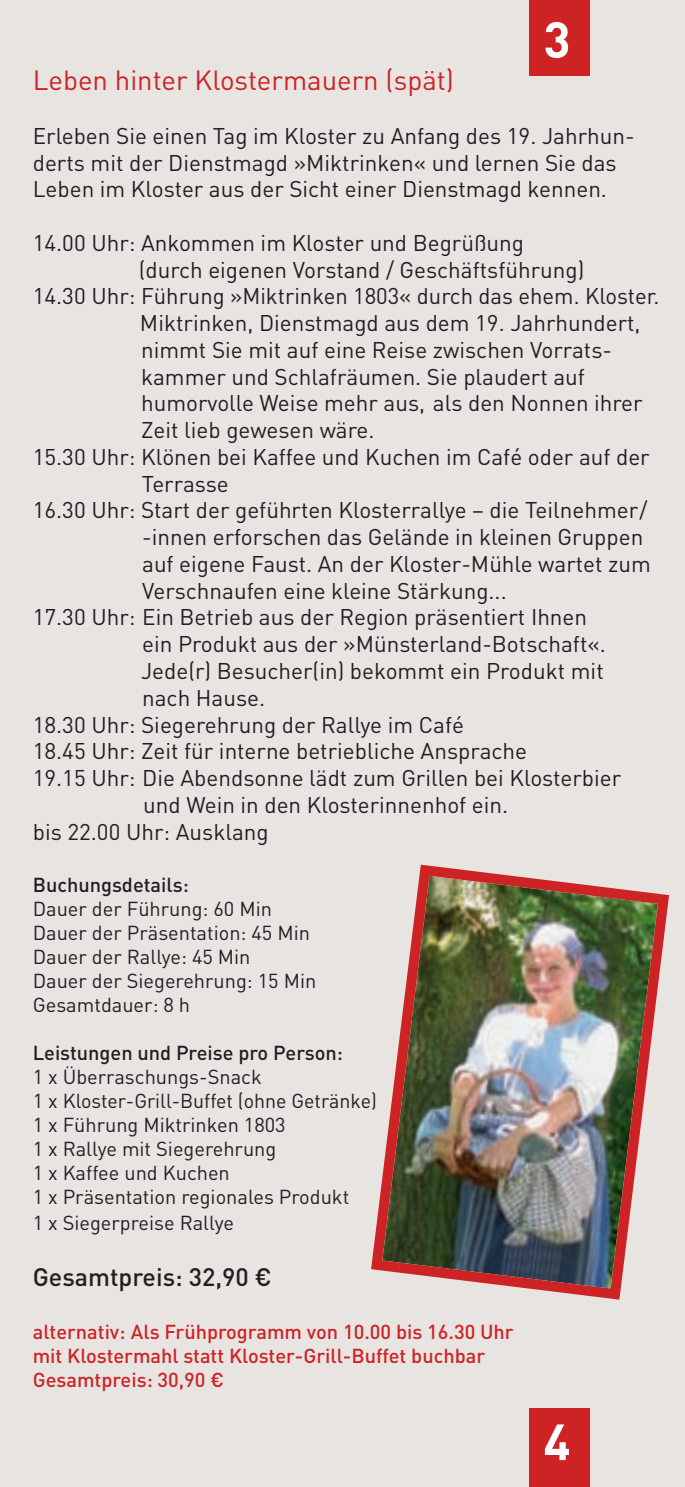
<style>
.page{position:relative;width:685px;height:1487px;background:#e8e4e2}
.page>*{position:absolute;margin:0;border:0;box-sizing:border-box;transform-origin:0 0}
.t1{font:700 50px "DIN";color:#fff}
.t2{font:27.5px "DIN";color:#ce2325}
.t3{font:500 25px "DIN";color:#231f20}
.t4{font:22.5px/26.8px "DIN";color:#231f20}
.t5{font:20px/24px "DIN";color:#231f20}
.t6{font:500 20px/23.8px "DIN";color:#ce2325}
.t7{font:500 20px "DIN";color:#231f20}
</style>
<div class="page">
<img style="left:371px;top:864px;width:298px;height:436px">
<div style="left:529px;top:0;width:60px;height:76px;background:#ce2325"></div>
<div style="left:529px;top:1408px;width:60px;height:79px;background:#ce2325"></div>
<h1 class="t1" style="left:543px;top:22px;width:29px">3</h1>
<p class="t2" style="left:33px;top:71px;width:423px">Leben hinter Klostermauern (spät)</p>
<p class="t4" style="left:33px;top:125px;width:603px">Erleben Sie einen Tag im Kloster zu Anfang des 19. Jahrhun&shy;derts mit der Dienstmagd »Miktrinken« und lernen Sie das<br>Leben im Kloster aus der Sicht einer Dienstmagd kennen.</p>
<p class="t4" style="left:33px;top:232px;width:492px">14.00 Uhr: Ankommen im Kloster und Begrüßung</p>
<p class="t4" style="left:139px;top:259px;width:447px">(durch eigenen Vorstand / Geschäftsführung)</p>
<p class="t4" style="left:33px;top:285px;width:628px">14.30 Uhr: Führung »Miktrinken 1803« durch das ehem. Kloster.</p>
<p class="t4" style="left:140px;top:312px;width:502px">Miktrinken, Dienstmagd aus dem 19. Jahrhundert,</p>
<p class="t4" style="left:141px;top:339px;width:472px">nimmt Sie mit auf eine Reise zwischen Vorrats-</p>
<p class="t4" style="left:141px;top:366px;width:445px">kammer und Schlafräumen. Sie plaudert auf</p>
<p class="t4" style="left:141px;top:392px;width:503px">humorvolle Weise mehr aus, als den Nonnen ihrer</p>
<p class="t4" style="left:141px;top:419px;width:235px">Zeit lieb gewesen wäre.</p>
<p class="t4" style="left:33px;top:446px;width:618px">15.30 Uhr: Klönen bei Kaffee und Kuchen im Café oder auf der</p>
<p class="t4" style="left:142px;top:473px;width:88px">Terrasse</p>
<p class="t4" style="left:33px;top:499px;width:616px">16.30 Uhr: Start der geführten Klosterrallye – die Teilnehmer/</p>
<p class="t4" style="left:142px;top:526px;width:502px">-innen erforschen das Gelände in kleinen Gruppen</p>
<p class="t4" style="left:142px;top:553px;width:510px">auf eigene Faust. An der Kloster-Mühle wartet zum</p>
<p class="t4" style="left:142px;top:580px;width:366px">Verschnaufen eine kleine Stärkung...</p>
<p class="t4" style="left:33px;top:606px;width:556px">17.30 Uhr: Ein Betrieb aus der Region präsentiert Ihnen</p>
<p class="t4" style="left:142px;top:633px;width:465px">ein Produkt aus der »Münsterland-Botschaft«.</p>
<p class="t4" style="left:141px;top:660px;width:464px">Jede(r) Besucher(in) bekommt ein Produkt mit</p>
<p class="t4" style="left:142px;top:687px;width:124px">nach Hause.</p>
<p class="t4" style="left:33px;top:713px;width:432px">18.30 Uhr: Siegerehrung der Rallye im Café</p>
<p class="t4" style="left:33px;top:740px;width:496px">18.45 Uhr: Zeit für interne betriebliche Ansprache</p>
<p class="t4" style="left:33px;top:767px;width:590px">19.15 Uhr: Die Abendsonne lädt zum Grillen bei Klosterbier</p>
<p class="t4" style="left:143px;top:794px;width:366px">und Wein in den Klosterinnenhof ein.</p>
<p class="t4" style="left:33px;top:820px;width:237px">bis 22.00 Uhr: Ausklang</p>
<p class="t7" style="left:33px;top:877px;width:157px">Buchungsdetails:</p>
<p class="t5" style="left:33px;top:899px;width:285px">Dauer der Führung: 60 Min<br>Dauer der Präsentation: 45 Min<br>Dauer der Rallye: 45 Min<br>Dauer der Siegerehrung: 15 Min<br>Gesamtdauer: 8 h</p>
<p class="t7" style="left:33px;top:1046px;width:312px">Leistungen und Preise pro Person:</p>
<p class="t5" style="left:33px;top:1067px;width:345px">1 x Überraschungs-Snack<br>1 x Kloster-Grill-Buffet (ohne Getränke)<br>1 x Führung Miktrinken 1803<br>1 x Rallye mit Siegerehrung<br>1 x Kaffee und Kuchen<br>1 x Präsentation regionales Produkt</p>
<p class="t5" style="left:33px;top:1213px;width:203px">1 x Siegerpreise Rallye</p>
<p class="t3" style="left:33px;top:1268px;width:240px">Gesamtpreis: 32,90 €</p>
<p class="t6" style="left:33px;top:1322px;width:482px">alternativ: Als Frühprogramm von 10.00 bis 16.30 Uhr mit Klostermahl statt Kloster-Grill-Buffet buchbar<br>Gesamtpreis: 30,90 €</p>
<h1 class="t1" style="left:543px;top:1424px;width:29px">4</h1>
</div>
